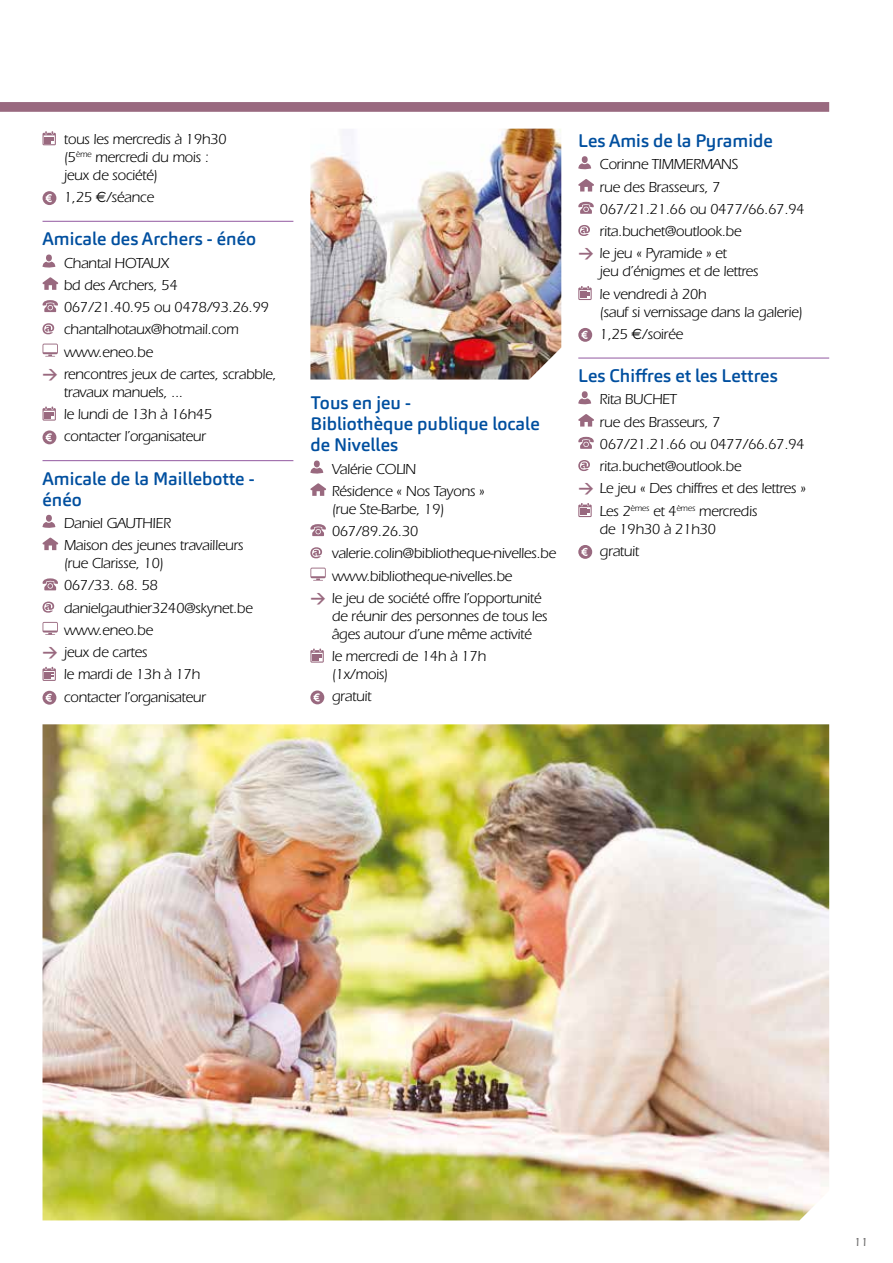
<style>
.page{position:relative;width:893px;height:1263px;background:#fff}
.page>*{position:absolute;margin:0;border:0;box-sizing:border-box;transform-origin:0 0}
.t1{font:500 18px/21px "Carnas";color:#004f9f}
.t2{font:15px/22.2px "Itc Eras";letter-spacing:-.025em;color:#000}
.t3{font:500 12px "Itc Eras";color:#706f6f}
.s1{font-family:"Euro Sans"}
.s2{font-family:"DIN";font-weight:700;color:#99697f}
</style>
<div class="page">
<hr style="left:43px;top:221px;width:250px;height:1px;background:#9e6bab">
<hr style="left:43px;top:460px;width:250px;height:1px;background:#9e6bab">
<svg style="left:43px;top:131px;width:13px;height:14px"></svg>
<svg style="left:43px;top:191px;width:13px;height:14px"></svg>
<svg style="left:42px;top:262px;width:14px;height:6px"></svg>
<div style="left:46px;top:254px;width:6px;height:7px;background:#99697f;border-radius:50%"></div>
<svg style="left:42px;top:277px;width:16px;height:13px"></svg>
<svg style="left:43px;top:300px;width:15px;height:12px"></svg>
<svg style="left:43px;top:323px;width:11px;height:11px"></svg>
<svg style="left:43px;top:344px;width:15px;height:13px"></svg>
<svg style="left:43px;top:406px;width:13px;height:15px"></svg>
<svg style="left:43px;top:430px;width:13px;height:14px"></svg>
<svg style="left:42px;top:522px;width:14px;height:6px"></svg>
<div style="left:46px;top:515px;width:6px;height:7px;background:#99697f;border-radius:50%"></div>
<svg style="left:42px;top:537px;width:16px;height:13px"></svg>
<svg style="left:43px;top:578px;width:15px;height:12px"></svg>
<svg style="left:43px;top:601px;width:11px;height:12px"></svg>
<svg style="left:43px;top:622px;width:15px;height:13px"></svg>
<svg style="left:43px;top:667px;width:13px;height:14px"></svg>
<svg style="left:43px;top:691px;width:13px;height:14px"></svg>
<div style="left:0;top:102px;width:829px;height:10px;background:#99697f"></div>
<svg style="left:310px;top:468px;width:14px;height:6px"></svg>
<div style="left:314px;top:460px;width:6px;height:7px;background:#99697f;border-radius:50%"></div>
<svg style="left:310px;top:483px;width:16px;height:13px"></svg>
<svg style="left:310px;top:524px;width:16px;height:12px"></svg>
<svg style="left:310px;top:547px;width:12px;height:11px"></svg>
<svg style="left:310px;top:568px;width:16px;height:13px"></svg>
<svg style="left:310px;top:648px;width:14px;height:15px"></svg>
<svg style="left:310px;top:690px;width:14px;height:14px"></svg>
<img style="left:43px;top:724px;width:786px;height:496px">
<hr style="left:578px;top:357px;width:251px;height:2px;background:#9e6bab">
<svg style="left:578px;top:163px;width:13px;height:7px"></svg>
<div style="left:582px;top:156px;width:6px;height:7px;background:#99697f;border-radius:50%"></div>
<svg style="left:578px;top:179px;width:16px;height:13px"></svg>
<svg style="left:578px;top:202px;width:16px;height:12px"></svg>
<svg style="left:578px;top:225px;width:12px;height:11px"></svg>
<svg style="left:578px;top:286px;width:14px;height:14px"></svg>
<svg style="left:578px;top:328px;width:14px;height:14px"></svg>
<svg style="left:578px;top:398px;width:13px;height:7px"></svg>
<div style="left:582px;top:391px;width:6px;height:7px;background:#99697f;border-radius:50%"></div>
<svg style="left:578px;top:414px;width:16px;height:13px"></svg>
<svg style="left:578px;top:437px;width:16px;height:12px"></svg>
<svg style="left:578px;top:460px;width:12px;height:11px"></svg>
<svg style="left:578px;top:503px;width:14px;height:14px"></svg>
<svg style="left:578px;top:545px;width:14px;height:14px"></svg>
<img style="left:310px;top:129px;width:251px;height:250px">
<p class="t2" style="left:64px;top:130px;width:164px;line-height:18px">tous les mercredis à 19h30 (5<sup>ème</sup> mercredi du mois : jeux de société)</p>
<p class="t2" style="left:64px;top:186px;width:92px">1,25 <span class="s1">€</span>/séance</p>
<p class="t1" style="left:43px;top:228px;width:215px">Amicale des Archers - énéo</p>
<p class="t2" style="left:64px;top:252px;width:107px">Chantal HOTAUX</p>
<p class="t2" style="left:64px;top:274px;width:116px">bd des Archers, 54</p>
<p class="t2" style="left:64px;top:296px;width:207px">067/21.40.95 ou 0478/93.26.99</p>
<p class="t2" style="left:64px;top:318px;width:176px">chantalhotaux@hotmail.com</p>
<p class="t2" style="left:64px;top:341px;width:91px">www.eneo.be</p>
<p class="t2" style="left:43px;top:363px;width:236px"><span class="s2">&gt;</span> rencontres jeux de cartes, scrabble,</p>
<p class="t2" style="left:64px;top:381px;width:150px">travaux manuels, ...<br>le lundi de 13h à 16h45 contacter l’organisateur</p>
<p class="t1" style="left:43px;top:468px;width:214px">Amicale de la Maillebotte - énéo</p>
<p class="t2" style="left:64px;top:512px;width:181px">Daniel GAUTHIER<br>Maison des jeunes travailleurs</p>
<p class="t2" style="left:64px;top:552px;width:102px">(rue Clarisse, 10)</p>
<p class="t2" style="left:64px;top:574px;width:96px">067/33. 68. 58</p>
<p class="t2" style="left:64px;top:597px;width:191px">danielgauthier3240@skynet.be</p>
<p class="t2" style="left:64px;top:619px;width:91px">www.eneo.be</p>
<p class="t2" style="left:43px;top:641px;width:107px"><span class="s2">&gt;</span> jeux de cartes</p>
<p class="t2" style="left:64px;top:664px;width:138px">le mardi de 13h à 17h</p>
<p class="t2" style="left:64px;top:686px;width:144px">contacter l’organisateur</p>
<p class="t1" style="left:310px;top:392px;width:231px">Tous en jeu -<br>Bibliothèque publique locale de Nivelles</p>
<p class="t2" style="left:332px;top:458px;width:155px">Valérie COLIN<br>Résidence « Nos Tayons »</p>
<p class="t2" style="left:332px;top:498px;width:114px">(rue Ste-Barbe, 19)</p>
<p class="t2" style="left:332px;top:520px;width:88px">067/89.26.30</p>
<p class="t2" style="left:332px;top:542px;width:226px">valerie.colin@bibliotheque-nivelles.be</p>
<p class="t2" style="left:332px;top:565px;width:182px">www.bibliotheque-nivelles.be</p>
<p class="t2" style="left:310px;top:587px;width:233px"><span class="s2">&gt;</span> le jeu de société offre l’opportunité</p>
<p class="t2" style="left:332px;top:607px;width:217px;line-height:18px">de réunir des personnes de tous les âges autour d’une même activité</p>
<p class="t2" style="left:332px;top:647px;width:156px;line-height:18px">le mercredi de 14h à 17h (1x/mois)</p>
<p class="t2" style="left:332px;top:685px;width:41px">gratuit</p>
<p class="t1" style="left:578px;top:130px;width:196px">Les Amis de la Pyramide</p>
<p class="t2" style="left:600px;top:153px;width:140px">Corinne TIMMERMANS</p>
<p class="t2" style="left:600px;top:176px;width:123px">rue des Brasseurs, 7</p>
<p class="t2" style="left:600px;top:198px;width:207px">067/21.21.66 ou 0477/66.67.94</p>
<p class="t2" style="left:600px;top:220px;width:143px">rita.buchet@outlook.be</p>
<p class="t2" style="left:578px;top:242px;width:150px"><span class="s2">&gt;</span> le jeu « Pyramide » et</p>
<p class="t2" style="left:600px;top:260px;width:161px">jeu d’énigmes et de lettres le vendredi à 20h</p>
<p class="t2" style="left:600px;top:301px;width:205px">(sauf si vernissage dans la galerie)<br>1,25 <span class="s1">€</span>/soirée</p>
<p class="t1" style="left:578px;top:365px;width:201px">Les Chiffres et les Lettres</p>
<p class="t2" style="left:600px;top:388px;width:79px">Rita BUCHET</p>
<p class="t2" style="left:600px;top:411px;width:123px">rue des Brasseurs, 7</p>
<p class="t2" style="left:600px;top:433px;width:207px">067/21.21.66 ou 0477/66.67.94</p>
<p class="t2" style="left:600px;top:455px;width:143px">rita.buchet@outlook.be</p>
<p class="t2" style="left:578px;top:477px;width:229px"><span class="s2">&gt;</span> Le jeu « Des chiffres et des lettres »</p>
<p class="t2" style="left:600px;top:500px;width:159px">Les 2<sup>èmes</sup> et 4<sup>èmes</sup> mercredis</p>
<p class="t2" style="left:600px;top:518px;width:118px">de 19h30 à 21h30 gratuit</p>
<p class="t3" style="left:854px;top:1235px;width:16px">11</p>
</div>
